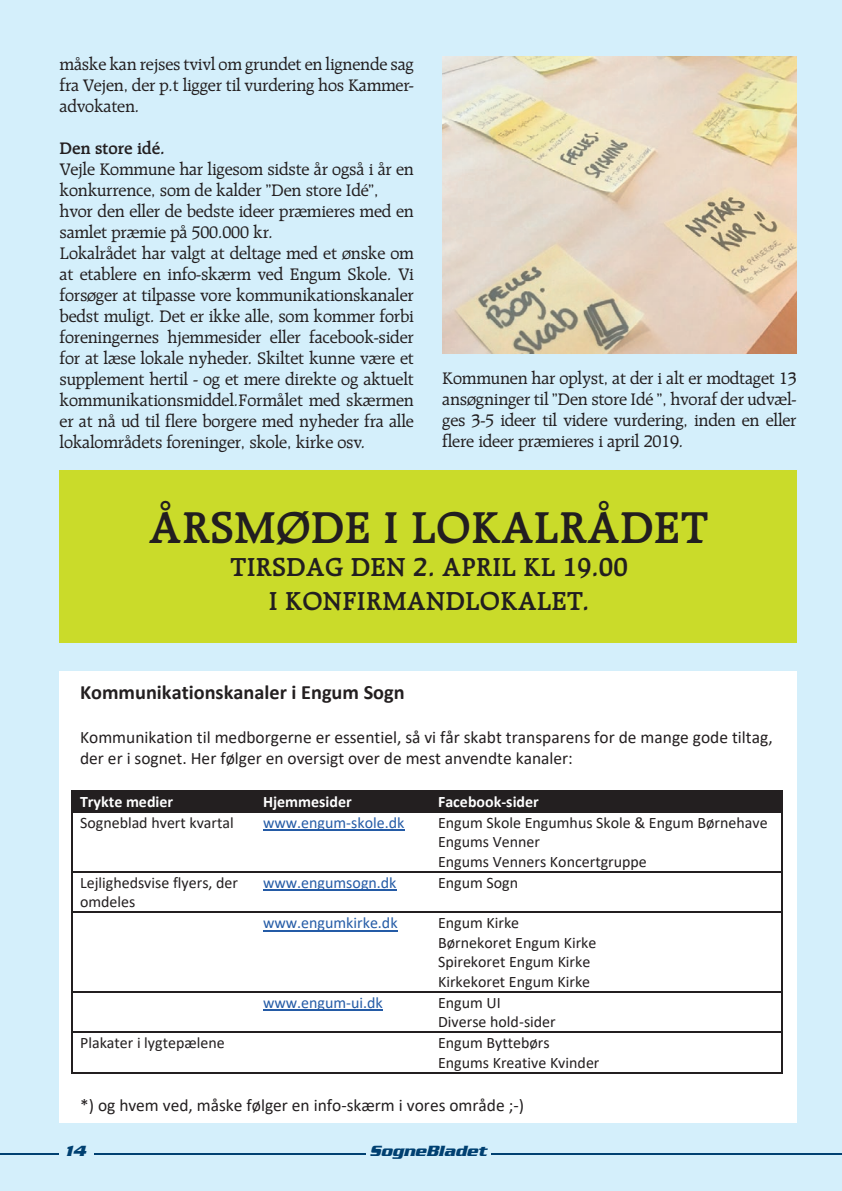
<style>
.page{position:relative;width:842px;height:1191px;background:#d4effb}
.page>*{position:absolute;margin:0;border:0;box-sizing:border-box;transform-origin:0 0}
.t1{font:600 48px "Raleigh LT Std";color:#221e20}
.t2{font:600 28px/33.6px "Raleigh LT Std";color:#221e20;text-align:center}
.t3{font:700 20.4px "Calibri";color:#231f20}
.t4{font:18px/21px "Raleigh LT Std";letter-spacing:-.01em;color:#231f20;text-align:justify}
.t5{font:600 18px "Raleigh LT Std";letter-spacing:-.01em;color:#231f20}
.t6{font:17.4px/21.4px "Calibri";color:#231f20}
.t7{font:16px/19.6px "Calibri";color:#231f20}
.t8{font:16px "Calibri";color:#245ba6}
.t9{font:700 16px "Calibri";color:#fff}
.t10{font:italic 700 16px "Serpentine Std";color:#004071}
</style>
<div class="page">
<hr style="left:0;top:1153px;width:842px;height:1px;background:#004071">
<div style="left:366px;top:1145px;width:124px;height:46px;background:#d4effb"></div>
<div style="left:60px;top:1145px;width:34px;height:46px;background:#d4effb"></div>
<img style="left:442px;top:57px;width:355px;height:296px">
<div style="left:60px;top:672px;width:737px;height:451px;background:#fff"></div>
<div style="left:73px;top:791px;width:182px;height:20px;background:#231f20"></div>
<div style="left:255px;top:791px;width:175px;height:20px;background:#231f20"></div>
<div style="left:430px;top:791px;width:351px;height:20px;background:#231f20"></div>
<hr style="left:73px;top:790px;width:182px;height:1px;background:#231f20">
<hr style="left:257px;top:790px;width:173px;height:1px;background:#231f20">
<hr style="left:432px;top:790px;width:349px;height:1px;background:#231f20">
<hr style="left:781px;top:791px;width:2px;height:20px;background:#231f20">
<hr style="left:263px;top:829px;width:141px;height:1px;background:#245ba6">
<svg style="left:72px;top:790px;width:1px;height:22px"></svg>
<hr style="left:73px;top:811px;width:182px;height:1px;background:#231f20">
<hr style="left:257px;top:811px;width:173px;height:1px;background:#231f20">
<hr style="left:432px;top:811px;width:349px;height:1px;background:#231f20">
<hr style="left:72px;top:812px;width:1px;height:59px;background:#231f20">
<hr style="left:781px;top:812px;width:2px;height:59px;background:#231f20">
<hr style="left:263px;top:889px;width:134px;height:1px;background:#245ba6">
<hr style="left:73px;top:871px;width:182px;height:1px;background:#231f20">
<hr style="left:257px;top:871px;width:173px;height:1px;background:#231f20">
<hr style="left:432px;top:871px;width:349px;height:1px;background:#231f20">
<hr style="left:72px;top:872px;width:1px;height:39px;background:#231f20">
<hr style="left:781px;top:872px;width:2px;height:39px;background:#231f20">
<hr style="left:263px;top:930px;width:135px;height:1px;background:#245ba6">
<hr style="left:73px;top:911px;width:182px;height:2px;background:#231f20">
<hr style="left:257px;top:911px;width:173px;height:2px;background:#231f20">
<hr style="left:432px;top:911px;width:349px;height:2px;background:#231f20">
<hr style="left:72px;top:913px;width:1px;height:78px;background:#231f20">
<hr style="left:781px;top:913px;width:2px;height:78px;background:#231f20">
<hr style="left:263px;top:1009px;width:120px;height:1px;background:#245ba6">
<hr style="left:73px;top:991px;width:182px;height:1px;background:#231f20">
<hr style="left:257px;top:991px;width:173px;height:1px;background:#231f20">
<hr style="left:432px;top:991px;width:349px;height:1px;background:#231f20">
<hr style="left:72px;top:992px;width:1px;height:39px;background:#231f20">
<hr style="left:781px;top:992px;width:2px;height:39px;background:#231f20">
<hr style="left:73px;top:1031px;width:182px;height:2px;background:#231f20">
<hr style="left:257px;top:1031px;width:173px;height:2px;background:#231f20">
<hr style="left:432px;top:1031px;width:349px;height:2px;background:#231f20">
<hr style="left:72px;top:1033px;width:1px;height:39px;background:#231f20">
<hr style="left:73px;top:1072px;width:182px;height:1px;background:#231f20">
<hr style="left:255px;top:1072px;width:175px;height:1px;background:#231f20">
<hr style="left:431px;top:1072px;width:350px;height:1px;background:#231f20">
<hr style="left:781px;top:1033px;width:2px;height:39px;background:#231f20">
<div style="left:60px;top:471px;width:737px;height:172px;background:#cadb2a"></div>
<p class="t4" style="left:60px;top:54px;width:356px">måske kan rejses tvivl om grundet en lignende sag fra Vejen, der p.t ligger til vurdering hos Kammer&shy;advokaten.</p>
<p class="t5" style="left:60px;top:138px;width:107px">Den store idé.</p>
<p class="t4" style="left:60px;top:159px;width:356px;text-align:left">Vejle Kommune har ligesom sidste år også i år en konkurrence, som de kalder ”Den store Idé”, hvor den eller de bedste ideer præmieres med en samlet præmie på 500.000 kr.<br>Lokalrådet har valgt at deltage med et ønske om at etablere en info-skærm ved Engum Skole. Vi forsøger at tilpasse vore kommunikationskanaler bedst muligt. Det er ikke alle, som kommer forbi foreningernes hjemmesider eller facebook-sider for at læse lokale nyheder. Skiltet kunne være et supplement hertil - og et mere direkte og aktuelt kommunikationsmiddel.Formålet med skærmen er at nå ud til flere borgere med nyheder fra alle lokalområdets foreninger, skole, kirke osv.</p>
<p class="t4" style="left:442px;top:368px;width:356px">Kommunen har oplyst, at der i alt er modtaget 13 ansøgninger til ”Den store Idé ”, hvoraf der udvæl&shy;ges 3-5 ideer til videre vurdering, inden en eller flere ideer præmieres i april 2019.</p>
<h1 class="t1" style="left:149px;top:500px;width:562px">ÅRSMØDE I LOKALRÅDET</h1>
<h2 class="t2" style="left:230px;top:550px;width:399px">TIRSDAG DEN 2. APRIL KL 19.00<br>I KONFIRMANDLOKALET.</h2>
<p class="t3" style="left:80px;top:678px;width:326px">Kommunikationskanaler i Engum Sogn</p>
<p class="t6" style="left:80px;top:726px;width:694px">Kommunikation til medborgerne er essentiel, så vi får skabt transparens for de mange gode tiltag, der er i sognet. Her følger en oversigt over de mest anvendte kanaler:</p>
<p class="t9" style="left:80px;top:790px;width:95px">Trykte medier</p>
<p class="t9" style="left:263px;top:790px;width:90px">Hjemmesider</p>
<p class="t9" style="left:438px;top:790px;width:102px">Facebook-sider</p>
<p class="t7" style="left:80px;top:812px;width:155px">Sogneblad hvert kvartal</p>
<p class="t8" style="left:263px;top:811px;width:143px">www.engum-skole.dk</p>
<p class="t7" style="left:438px;top:812px;width:331px">Engum Skole Engumhus Skole &amp; Engum Børnehave<br>Engums Venner<br>Engums Venners Koncertgruppe</p>
<p class="t7" style="left:80px;top:872px;width:159px">Lejlighedsvise flyers, der omdeles</p>
<p class="t8" style="left:263px;top:871px;width:135px">www.engumsogn.dk</p>
<p class="t7" style="left:438px;top:872px;width:82px">Engum Sogn</p>
<p class="t8" style="left:263px;top:912px;width:136px">www.engumkirke.dk</p>
<p class="t7" style="left:438px;top:912px;width:160px">Engum Kirke<br>Børnekoret Engum Kirke<br>Spirekoret Engum Kirke<br>Kirkekoret Engum Kirke</p>
<p class="t8" style="left:263px;top:991px;width:121px">www.engum-ui.dk</p>
<p class="t7" style="left:438px;top:992px;width:119px">Engum UI<br>Diverse hold-sider</p>
<p class="t7" style="left:80px;top:1032px;width:146px">Plakater i lygtepælene</p>
<p class="t7" style="left:438px;top:1032px;width:163px">Engum Byttebørs<br>Engums Kreative Kvinder</p>
<p class="t6" style="left:80px;top:1094px;width:446px">*) og hvem ved, måske følger en info-skærm i vores område ;-)</p>
<p class="t10" style="left:65px;top:1141px;width:22px">14</p>
<p class="t10" style="left:369px;top:1141px;width:119px">SogneBladet</p>
</div>
